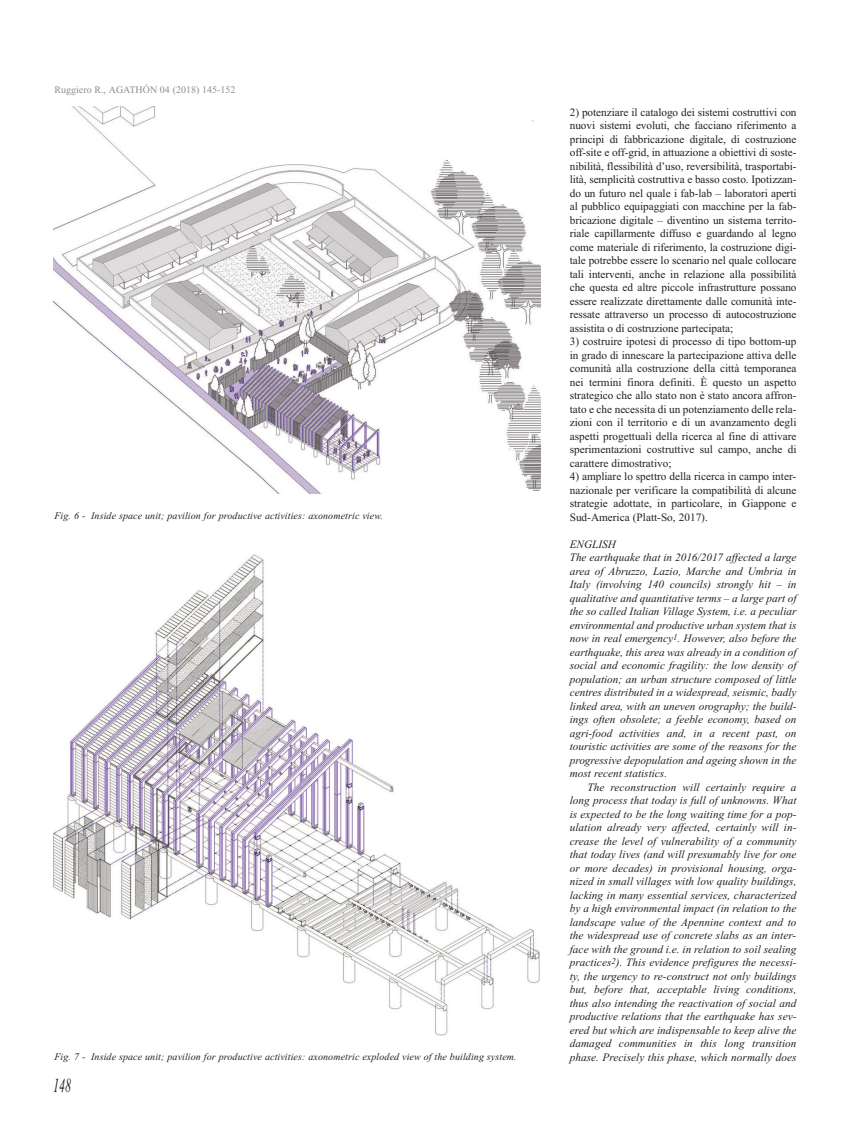
<style>
.page{position:relative;width:851px;height:1134px;background:#fff}
.page>*{position:absolute;margin:0;border:0;box-sizing:border-box;transform-origin:0 0}
.t1{font:italic 20px "Times New Roman";color:#241f1f;scale:.6 1}
.t2{font:italic 11.25px/13.5px "Times New Roman";color:#241f1f}
.t3{font:11.25px/13.5px "Times New Roman";color:#241f1f;text-align:justify}
.t4{font:italic 10px "Times New Roman";letter-spacing:.01em;color:#241f1f}
.t5{font:10px "Times New Roman";color:#8f8b8d}
</style>
<div class="page">
<img style="left:53px;top:554px;width:487px;height:482px">
<img style="left:53px;top:106px;width:487px;height:388px">
<p class="t5" style="left:54px;top:84px;width:182px">Ruggiero R., AGATHÓN 04 (2018) 145-152</p>
<p class="t4" style="left:54px;top:509px;width:330px">Fig. 6 - Inside space unit; pavilion for productive activities: axonometric view.</p>
<p class="t3" style="left:569px;top:105px;width:228px">2) potenziare il catalogo dei sistemi costruttivi con nuovi sistemi evoluti, che facciano riferimento a principi di fabbricazione digitale, di costruzione off-site e off-grid, in attuazione a obiettivi di soste&shy;nibilità, flessibilità d’uso, reversibilità, trasportabi&shy;lità, semplicità costruttiva e basso costo. Ipotizzan&shy;do un futuro nel quale i fab-lab – laboratori aperti al pubblico equipaggiati con macchine per la fab&shy;bricazione digitale – diventino un sistema territo&shy;riale capillarmente diffuso e guardando al legno come materiale di riferimento, la costruzione digi&shy;tale potrebbe essere lo scenario nel quale collocare tali interventi, anche in relazione alla possibilità che questa ed altre piccole infrastrutture possano essere realizzate direttamente dalle comunità inte&shy;ressate attraverso un processo di autocostruzione assistita o di costruzione partecipata;</p>
<p class="t3" style="left:569px;top:335px;width:228px">3) costruire ipotesi di processo di tipo bottom-up in grado di innescare la partecipazione attiva delle comunità alla costruzione della città temporanea nei termini finora definiti. È questo un aspetto strategico che allo stato non è stato ancora affron&shy;tato e che necessita di un potenziamento delle rela&shy;zioni con il territorio e di un avanzamento degli aspetti progettuali della ricerca al fine di attivare sperimentazioni costruttive sul campo, anche di carattere dimostrativo;</p>
<p class="t3" style="left:569px;top:470px;width:228px">4) ampliare lo spettro della ricerca in campo inter&shy;nazionale per verificare la compatibilità di alcune strategie adottate, in particolare, in Giappone e Sud-America (Platt-So, 2017).</p>
<p class="t2" style="left:569px;top:537px;width:228px">ENGLISH<br>The earthquake that in 2016/2017 affected a large area of Abruzzo, Lazio, Marche and Umbria in Italy (involving 140 councils) strongly hit – in qualitative and quantitative terms – a large part of the so called Italian Village System, i.e. a peculiar environmental and productive urban system that is now in real emergency<sup>1</sup>. However, also before the earthquake, this area was already in a condition of social and economic fragility: the low density of population; an urban structure composed of little centres distributed in a widespread, seismic, badly linked area, with an uneven orography; the build&shy;ings often obsolete; a feeble economy, based on agri-food activities and, in a recent past, on touristic activities are some of the reasons for the progressive depopulation and ageing shown in the most recent statistics.</p>
<p class="t2" style="left:569px;top:780px;width:228px;text-align:justify;text-indent:18px">The reconstruction will certainly require a long process that today is full of unknowns. What is expected to be the long waiting time for a pop&shy;ulation already very affected, certainly will in&shy;crease the level of vulnerability of a community that today lives (and will presumably live for one or more decades) in provisional housing, orga&shy;nized in small villages with low quality buildings, lacking in many essential services, characterized by a high environmental impact (in relation to the landscape value of the Apennine context and to the widespread use of concrete slabs as an inter&shy;face with the ground i.e. in relation to soil sealing practices<sup>2</sup>). This evidence prefigures the necessi&shy;ty, the urgency to re-construct not only buildings but, before that, acceptable living conditions, thus also intending the reactivation of social and productive relations that the earthquake has sev&shy;ered but which are indispensable to keep alive the damaged communities in this long transition</p>
<p class="t4" style="left:54px;top:1051px;width:464px">Fig. 7 - Inside space unit; pavilion for productive activities: axonometric exploded view of the building system.</p>
<p class="t2" style="left:569px;top:1050px;width:228px">phase. Precisely this phase, which normally does</p>
<h1 class="t1" style="left:53px;top:1073px;width:32px">148</h1>
</div>
